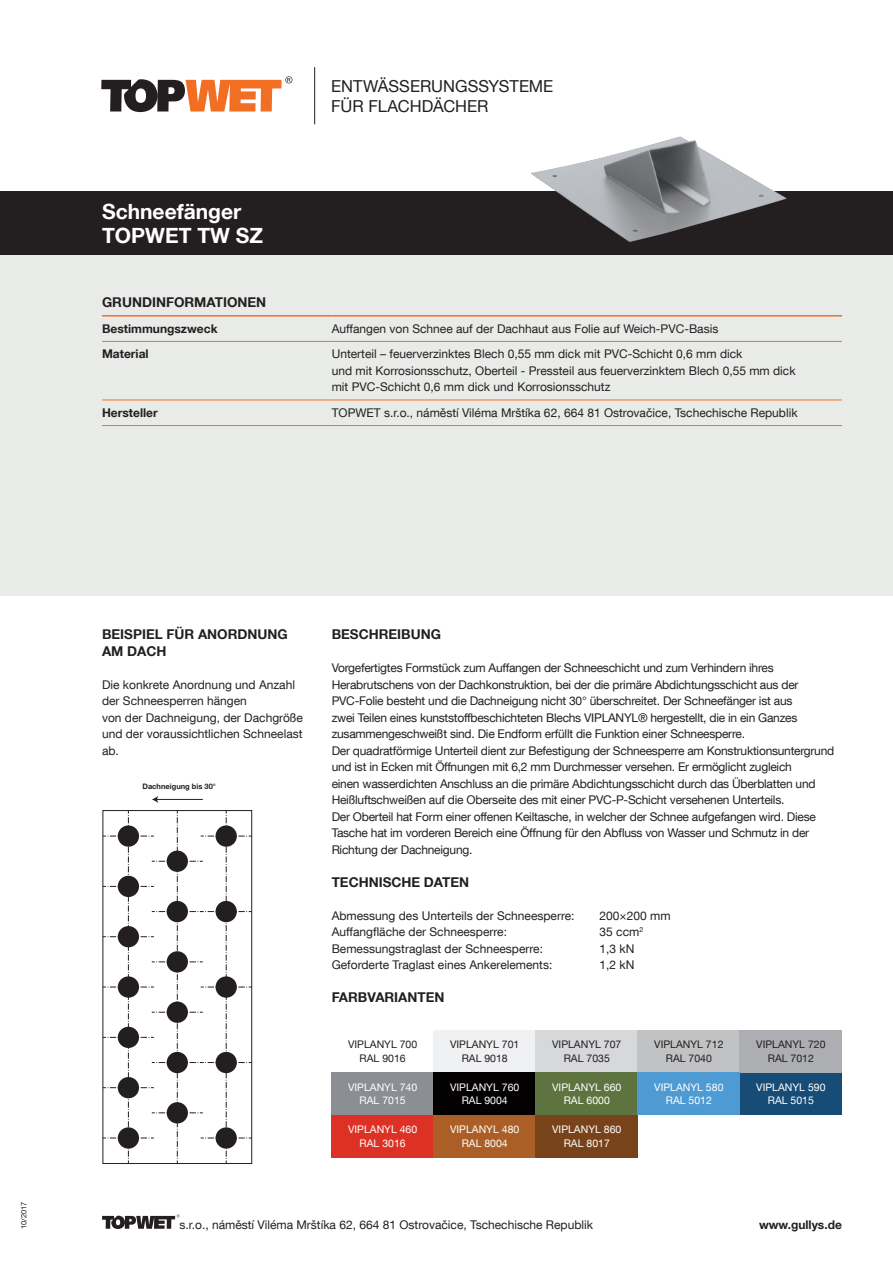
<style>
.page{position:relative;width:893px;height:1263px;background:#fff}
.page>*{position:absolute;margin:0;border:0;box-sizing:border-box;transform-origin:0 0}
.Nazev_vyrobku{font:700 21px/24px "Helvetica Neue LT Com";color:#fff}
.t1{font:16.5px/19.8px "Helvetica Neue LT Com";color:#231f20}
.Nazev_informace{font:700 13.5px/16.5px "Helvetica Neue LT Com";color:#231f20}
.Text_normal{font:12px/16.5px "Helvetica Neue LT Com";letter-spacing:-.02em;color:#231f20}
.Text_normal-2{font:12px/16.5px "Helvetica Neue LT Com";color:#231f20}
.Text_bold{font:700 12px "Helvetica Neue LT Com";color:#231f20}
.Text_-_maly_normal{font:10.5px "Helvetica Neue LT Com";color:#fff}
.Text_-_maly_normal-2{font:10.5px "Helvetica Neue LT Com";color:#231f20}
.t2{font:700 9px "Helvetica Neue LT Com";color:#231f20}
.Nazev_informace-2{font:700 7.5px "Helvetica Neue LT Com";color:#231f20}
.t3{font:7.5px "Helvetica Neue LT Com";color:#231f20}
</style>
<div class="page">
<div style="left:0;top:255px;width:893px;height:340px;background:#e9ebe9"></div>
<div style="left:0;top:191px;width:893px;height:64px;background:#231f20"></div>
<svg style="left:101px;top:76px;width:191px;height:36px"></svg>
<hr style="left:314px;top:67px;width:1px;height:57px;background:#231f20">
<svg style="left:102px;top:1214px;width:78px;height:15px"></svg>
<hr style="left:102px;top:341px;width:230px;height:1px;background:#f26e22">
<hr style="left:332px;top:341px;width:510px;height:1px;background:#f26e22">
<hr style="left:102px;top:400px;width:230px;height:1px;background:#f26e22">
<hr style="left:332px;top:400px;width:510px;height:1px;background:#f26e22">
<hr style="left:102px;top:315px;width:230px;height:2px;background:#f26e22">
<hr style="left:332px;top:315px;width:510px;height:2px;background:#f26e22">
<hr style="left:102px;top:425px;width:230px;height:1px;background:#f26e22">
<hr style="left:332px;top:425px;width:510px;height:1px;background:#f26e22">
<img style="left:531px;top:136px;width:256px;height:106px">
<svg style="left:103px;top:810px;width:149px;height:353px"></svg>
<hr style="left:156px;top:799px;width:47px;height:1px;background:#231f20">
<svg style="left:152px;top:796px;width:6px;height:7px"></svg>
<div style="left:332px;top:1073px;width:102px;height:42px;background:#8b8e93"></div>
<div style="left:740px;top:1073px;width:102px;height:42px;background:#174c76"></div>
<div style="left:434px;top:1030px;width:102px;height:43px;background:#eff1f2"></div>
<div style="left:434px;top:1073px;width:102px;height:42px;background:#030102"></div>
<div style="left:332px;top:1115px;width:102px;height:43px;background:#dd3125"></div>
<div style="left:536px;top:1030px;width:102px;height:43px;background:#d7d8da"></div>
<div style="left:536px;top:1073px;width:102px;height:42px;background:#5d7440"></div>
<div style="left:434px;top:1115px;width:102px;height:43px;background:#ab5f26"></div>
<div style="left:638px;top:1030px;width:102px;height:43px;background:#c0c2c3"></div>
<div style="left:536px;top:1115px;width:102px;height:43px;background:#78431a"></div>
<div style="left:740px;top:1030px;width:102px;height:43px;background:#acaeb2"></div>
<div style="left:638px;top:1073px;width:102px;height:42px;background:#4e9ad3"></div>
<p class="Nazev_vyrobku" style="left:102px;top:199px;width:163px">Schneefänger<br>TOPWET TW SZ</p>
<h2 class="t1" style="left:331px;top:76px;width:224px">ENTWÄSSERUNGSSYSTEME<br>FÜR FLACHDÄCHER</h2>
<p class="Nazev_informace" style="left:102px;top:294px;width:166px">GRUNDINFORMATIONEN</p>
<p class="Text_bold" style="left:102px;top:321px;width:117px">Bestimmungszweck</p>
<p class="Text_normal-2" style="left:332px;top:320px;width:388px">Auffangen von Schnee auf der Dachhaut aus Folie auf Weich-PVC-Basis</p>
<p class="Text_bold" style="left:102px;top:347px;width:48px">Material</p>
<p class="Text_normal-2" style="left:332px;top:346px;width:412px">Unterteil – feuerverzinktes Blech 0,55 mm dick mit PVC-Schicht 0,6 mm dick</p>
<p class="Text_normal-2" style="left:332px;top:362px;width:465px">und mit Korrosionsschutz, Oberteil - Pressteil aus feuerverzinktem Blech 0,55 mm dick</p>
<p class="Text_normal-2" style="left:332px;top:379px;width:280px">mit PVC-Schicht 0,6 mm dick und Korrosionsschutz</p>
<p class="Text_bold" style="left:102px;top:405px;width:57px">Hersteller</p>
<p class="Text_normal-2" style="left:332px;top:404px;width:467px">TOPWET s.r.o., náměstí Viléma Mrštíka 62, 664 81 Ostrovačice, Tschechische Republik</p>
<p class="t3" style="left:19px;top:1229px;width:29px;rotate:-90deg">10/2017</p>
<p class="Nazev_informace" style="left:102px;top:625px;width:187px">BEISPIEL FÜR ANORDNUNG<br>AM DACH</p>
<p class="Text_normal-2" style="left:102px;top:676px;width:194px">Die konkrete Anordnung und Anzahl der Schneesperren hängen</p>
<p class="Text_normal" style="left:102px;top:709px;width:202px;text-align:justify">von der Dachneigung, der Dachgröße und der voraussichtlichen Schneelast ab.</p>
<p class="Nazev_informace-2" style="left:142px;top:781px;width:75px">Dachneigung bis 30°</p>
<p class="t2" style="left:133px;top:782px;width:88px">sklon střechy do 30°</p>
<p class="Nazev_informace" style="left:332px;top:625px;width:111px">BESCHREIBUNG</p>
<p class="Text_normal" style="left:332px;top:659px;width:468px">Vorgefertigtes Formstück zum Auffangen der Schneeschicht und zum Verhindern ihres Herabrutschens von der Dachkonstruktion, bei der die primäre Abdichtungsschicht aus der PVC-Folie besteht und die Dachneigung nicht 30° überschreitet. Der Schneefänger ist aus zwei Teilen eines kunststoffbeschichteten Blechs VIPLANYL® hergestellt, die in ein Ganzes zusammengeschweißt sind. Die Endform erfüllt die Funktion einer Schneesperre.</p>
<p class="Text_normal" style="left:332px;top:742px;width:504px">Der quadratförmige Unterteil dient zur Befestigung der Schneesperre am Konstruktionsuntergrund und ist in Ecken mit Öffnungen mit 6,2 mm Durchmesser versehen. Er ermöglicht zugleich<br>einen wasserdichten Anschluss an die primäre Abdichtungsschicht durch das Überblatten und Heißluftschweißen auf die Oberseite des mit einer PVC-P-Schicht versehenen Unterteils.</p>
<p class="Text_normal" style="left:332px;top:808px;width:486px">Der Oberteil hat Form einer offenen Keiltasche, in welcher der Schnee aufgefangen wird. Diese<br>Tasche hat im vorderen Bereich eine Öffnung für den Abfluss von Wasser und Schmutz in der<br>Richtung der Dachneigung.</p>
<p class="Nazev_informace" style="left:332px;top:873px;width:139px">TECHNISCHE DATEN</p>
<p class="Text_normal-2" style="left:332px;top:907px;width:244px">Abmessung des Unterteils der Schneesperre:</p>
<p class="Text_normal" style="left:600px;top:907px;width:73px">200×200 mm</p>
<p class="Text_normal-2" style="left:332px;top:923px;width:177px">Auffangfläche der Schneesperre:</p>
<p class="Text_normal" style="left:600px;top:923px;width:45px">35 ccm<sup>2</sup></p>
<p class="Text_normal-2" style="left:332px;top:940px;width:213px">Bemessungstraglast der Schneesperre:</p>
<p class="Text_normal" style="left:600px;top:940px;width:36px">1,3 kN</p>
<p class="Text_normal-2" style="left:332px;top:956px;width:222px">Geforderte Traglast eines Ankerelements:</p>
<p class="Text_normal" style="left:600px;top:956px;width:36px">1,2 kN</p>
<p class="Nazev_informace" style="left:332px;top:988px;width:114px">FARBVARIANTEN</p>
<p class="Text_-_maly_normal-2" style="left:348px;top:1038px;width:71px">VIPLANYL 700</p>
<p class="Text_-_maly_normal-2" style="left:360px;top:1052px;width:48px">RAL 9016</p>
<p class="Text_-_maly_normal" style="left:348px;top:1081px;width:71px">VIPLANYL 740</p>
<p class="Text_-_maly_normal" style="left:360px;top:1094px;width:48px">RAL 7015</p>
<p class="Text_-_maly_normal" style="left:348px;top:1123px;width:71px">VIPLANYL 460</p>
<p class="Text_-_maly_normal" style="left:360px;top:1137px;width:48px">RAL 3016</p>
<p class="Text_-_maly_normal-2" style="left:450px;top:1038px;width:71px">VIPLANYL 701</p>
<p class="Text_-_maly_normal-2" style="left:462px;top:1052px;width:48px">RAL 9018</p>
<p class="Text_-_maly_normal" style="left:450px;top:1081px;width:71px">VIPLANYL 760</p>
<p class="Text_-_maly_normal" style="left:462px;top:1094px;width:48px">RAL 9004</p>
<p class="Text_-_maly_normal" style="left:450px;top:1123px;width:71px">VIPLANYL 480</p>
<p class="Text_-_maly_normal" style="left:462px;top:1137px;width:48px">RAL 8004</p>
<p class="Text_-_maly_normal-2" style="left:552px;top:1038px;width:71px">VIPLANYL 707</p>
<p class="Text_-_maly_normal-2" style="left:564px;top:1052px;width:48px">RAL 7035</p>
<p class="Text_-_maly_normal" style="left:552px;top:1081px;width:71px">VIPLANYL 660</p>
<p class="Text_-_maly_normal" style="left:564px;top:1094px;width:48px">RAL 6000</p>
<p class="Text_-_maly_normal" style="left:552px;top:1123px;width:71px">VIPLANYL 860</p>
<p class="Text_-_maly_normal" style="left:564px;top:1137px;width:48px">RAL 8017</p>
<p class="Text_-_maly_normal-2" style="left:654px;top:1038px;width:71px">VIPLANYL 712</p>
<p class="Text_-_maly_normal-2" style="left:666px;top:1052px;width:48px">RAL 7040</p>
<p class="Text_-_maly_normal" style="left:654px;top:1081px;width:71px">VIPLANYL 580</p>
<p class="Text_-_maly_normal" style="left:666px;top:1094px;width:48px">RAL 5012</p>
<p class="Text_-_maly_normal-2" style="left:756px;top:1038px;width:71px">VIPLANYL 720</p>
<p class="Text_-_maly_normal-2" style="left:768px;top:1052px;width:48px">RAL 7012</p>
<p class="Text_-_maly_normal" style="left:756px;top:1081px;width:71px">VIPLANYL 590</p>
<p class="Text_-_maly_normal" style="left:768px;top:1094px;width:48px">RAL 5015</p>
<p class="Text_normal-2" style="left:180px;top:1216px;width:415px">s.r.o., náměstí Viléma Mrštíka 62, 664 81 Ostrovačice, Tschechische Republik</p>
<p class="Text_bold" style="left:759px;top:1217px;width:84px">www.gullys.de</p>
</div>
